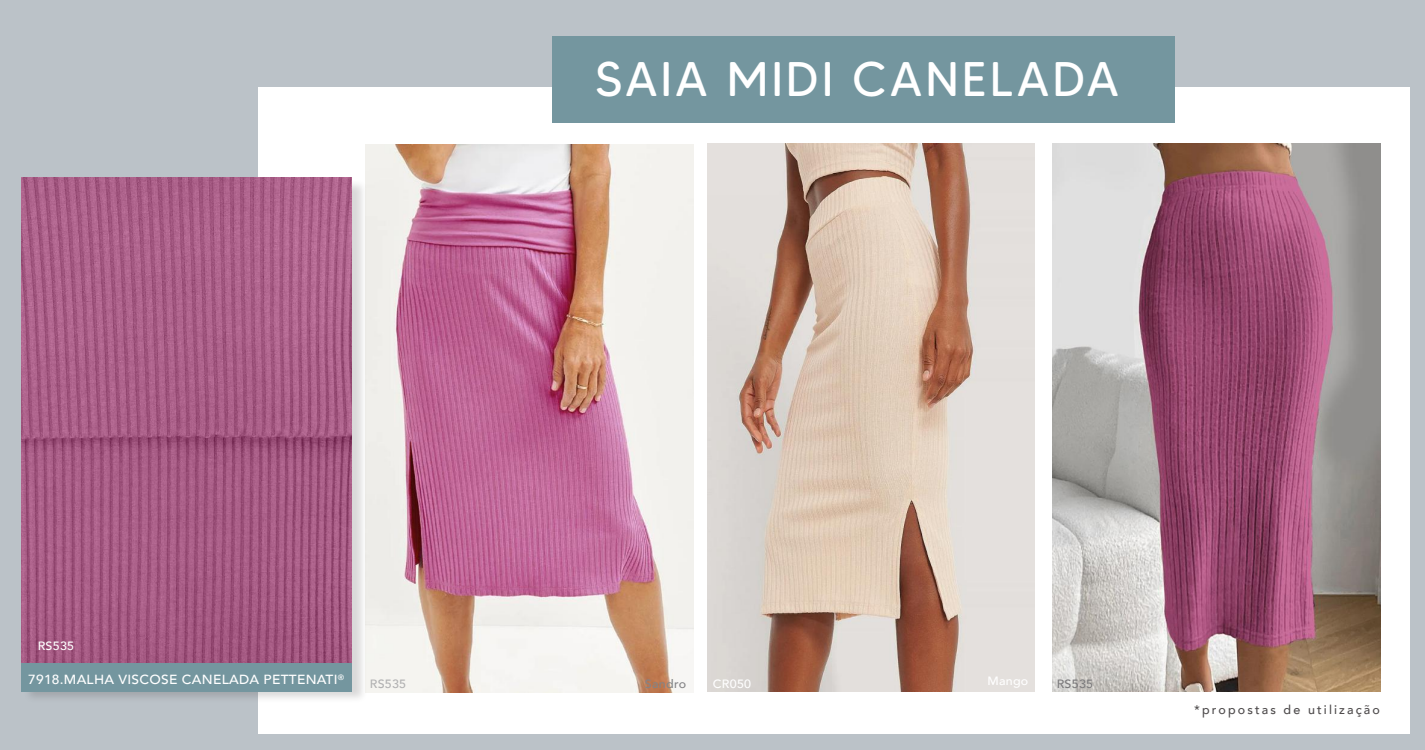
<style>
.page{position:relative;width:1425px;height:750px;background:#fff}
.page>*{position:absolute;margin:0;border:0;box-sizing:border-box;transform-origin:0 0}
.t1{font:48.5px "MADE Tommy Soft";letter-spacing:.06em;color:#fff}
.t2{font:500 13.25px "Avenir";letter-spacing:.02em;color:#fff;scale:1.04 1}
.t3{font:500 12.5px "Avenir";letter-spacing:.17em;color:#4e4b4c}
.t4{font:500 12px "Avenir";letter-spacing:.02em;color:#fff;scale:1.04 1}
.t5{font:500 12px "Avenir";letter-spacing:.02em;color:#848486;scale:1.04 1}
.t6{font:500 12px "Avenir";letter-spacing:.02em;color:#b1b1b2;scale:1.04 1}
.t7{font:500 12px "Avenir";letter-spacing:.02em;color:#7b7a7c;scale:1.04 1}
.t8{font:500 7.75px "Avenir";color:#fff;scale:1.04 1}
</style>
<div class="page">
<div style="left:0;top:0;width:1424px;height:750px;background:#bbc2c8"></div>
<div style="left:258px;top:87px;width:1152px;height:647px;background:#fff"></div>
<div style="left:552px;top:36px;width:623px;height:87px;background:#74969f"></div>
<img style="left:707px;top:144px;width:328px;height:547px">
<img style="left:1053px;top:144px;width:327px;height:547px">
<img style="left:366px;top:145px;width:327px;height:547px">
<div style="left:23px;top:179px;width:345px;height:525px;background:#241f1f;opacity:.17"></div>
<img style="left:21px;top:178px;width:330px;height:485px">
<div style="left:21px;top:663px;width:330px;height:28px;background:#74969f"></div>
<h1 class="t1" style="left:595px;top:49px;width:526px">SAIA MIDI CANELADA</h1>
<p class="t4" style="left:38px;top:635px;width:37px">RS535</p>
<p class="t8" style="left:338px;top:670px;width:8px">®</p>
<p class="t2" style="left:28px;top:668px;width:299px">7918.MALHA VISCOSE CANELADA PETTENATI</p>
<p class="t6" style="left:370px;top:673px;width:37px">RS535</p>
<p class="t4" style="left:713px;top:673px;width:38px">CR050</p>
<p class="t7" style="left:1057px;top:673px;width:37px">RS535</p>
<p class="t5" style="left:645px;top:673px;width:41px">Sandro</p>
<p class="t4" style="left:988px;top:671px;width:41px">Mango</p>
<p class="t3" style="left:1194px;top:699px;width:187px">*propostas de utilização</p>
</div>
